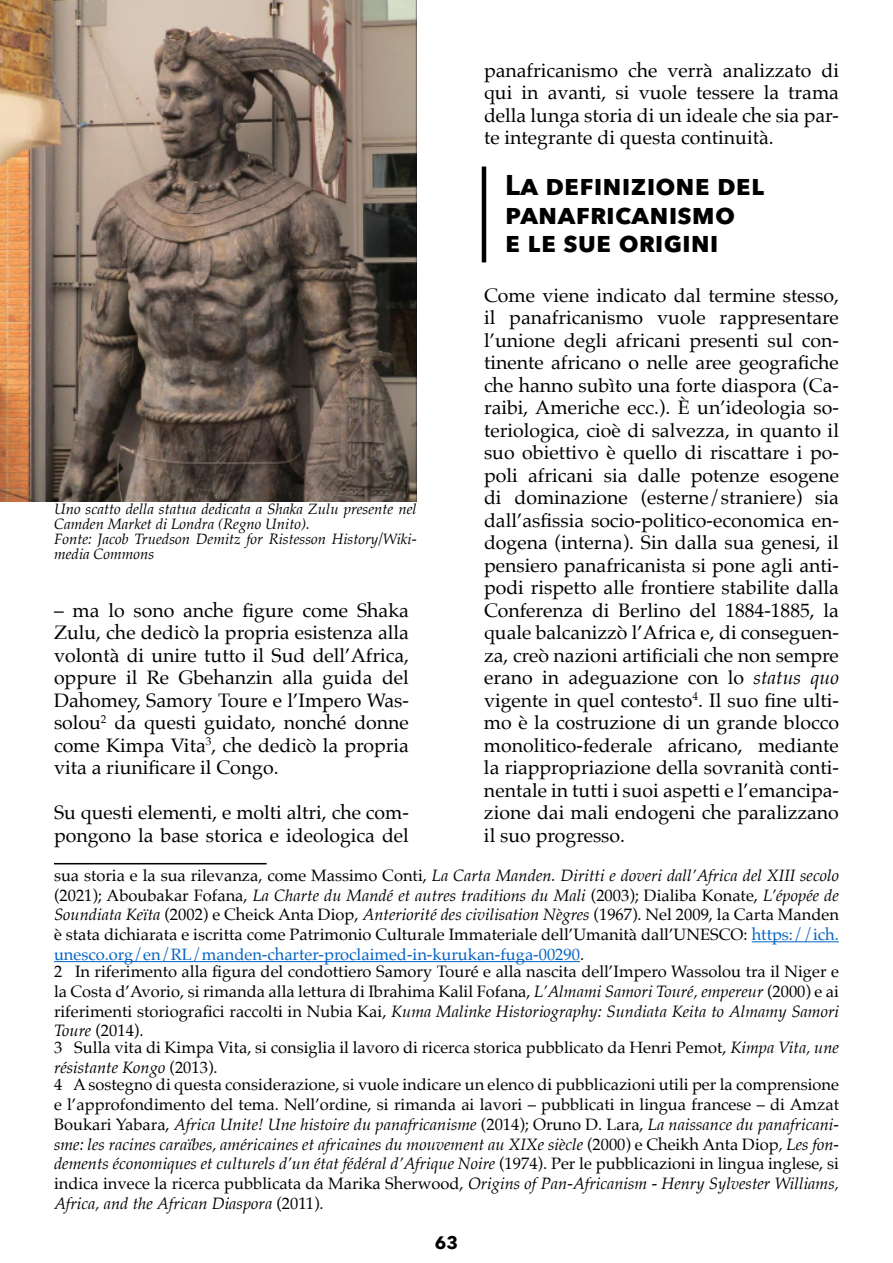
<style>
.page{position:relative;width:893px;height:1263px;background:#fff}
.page>*{position:absolute;margin:0;border:0;box-sizing:border-box;transform-origin:0 0}
.t1{font:700 28.5px/28.5px "Avenir Next";color:#000}
.t2{font:19.5px/22.5px "Palatino";color:#000;text-align:justify}
.t3{font:700 18px "Avenir Next";color:#000}
.t4{font:16.5px/19.8px "Palatino";color:#000;text-align:justify}
.t5{font:italic 15px/15px "Palatino";color:#000}
.s1{font-style:italic}
.s2{color:#0563c1}
</style>
<div class="page">
<hr style="left:54px;top:863px;width:213px;height:1px;background:#000">
<hr style="left:752px;top:941px;width:87px;height:1px;background:#0563c1">
<hr style="left:54px;top:961px;width:526px;height:1px;background:#0563c1">
<hr style="left:482px;top:167px;width:4px;height:95px;background:#000">
<img style="left:0;top:0;width:417px;height:502px">
<p class="t2" style="left:484px;top:59px;width:356px">panafricanismo che verrà analizzato di qui in avanti, si vuole tessere la trama della lunga storia di un ideale che sia par&shy;te integrante di questa continuità.</p>
<h1 class="t1" style="left:505px;top:170px;width:261px">La definizione del panafricanismo<br>e le sue origini</h1>
<p class="t2" style="left:484px;top:284px;width:356px">Come viene indicato dal termine stesso, il panafricanismo vuole rappresentare l’unione degli africani presenti sul con&shy;tinente africano o nelle aree geografiche che hanno subìto una forte diaspora (Ca&shy;raibi, Americhe ecc.). È un’ideologia so&shy;teriologica, cioè di salvezza, in quanto il suo obiettivo è quello di riscattare i po&shy;poli africani sia dalle potenze esogene di dominazione (esterne/straniere) sia dall’asfissia socio-politico-economica en&shy;dogena (interna). Sin dalla sua genesi, il pensiero panafricanista si pone agli anti&shy;podi rispetto alle frontiere stabilite dalla Conferenza di Berlino del 1884-1885, la quale balcanizzò l’Africa e, di conseguen&shy;za, creò nazioni artificiali che non sempre erano in adeguazione con lo <span class="s1">status quo </span>vigente in quel contesto<sup>4</sup>. Il suo fine ulti&shy;mo è la costruzione di un grande blocco monolitico-federale africano, mediante la riappropriazione della sovranità conti&shy;nentale in tutti i suoi aspetti e l’emancipa&shy;zione dai mali endogeni che paralizzano il suo progresso.</p>
<p class="t5" style="left:54px;top:501px;width:364px">Uno scatto della statua dedicata a Shaka Zulu presente nel Camden Market di Londra (Regno Unito).<br>Fonte: Jacob Truedson Demitz for Ristesson History/Wiki&shy;media Commons</p>
<p class="t2" style="left:54px;top:599px;width:356px">– ma lo sono anche figure come Shaka Zulu, che dedicò la propria esistenza alla volontà di unire tutto il Sud dell’Africa, oppure il Re Gbehanzin alla guida del Dahomey, Samory Toure e l’Impero Was&shy;solou<sup>2</sup> da questi guidato, nonché donne come Kimpa Vita<sup>3</sup>, che dedicò la propria vita a riunificare il Congo.</p>
<p class="t2" style="left:54px;top:801px;width:356px">Su questi elementi, e molti altri, che com&shy;pongono la base storica e ideologica del</p>
<p class="t4" style="left:54px;top:865px;width:786px">sua storia e la sua rilevanza, come Massimo Conti, <span class="s1">La Carta Manden. Diritti e doveri dall’Africa del XIII secolo </span>(2021); Aboubakar Fofana, <span class="s1">La Charte du Mandé et autres traditions du Mali</span> (2003); Dialiba Konate, <span class="s1">L’épopée de Soundiata Keïta</span> (2002) e Cheick Anta Diop, <span class="s1">Anteriorité des civilisation Nègres</span> (1967). Nel 2009, la Carta Manden è stata dichiarata e iscritta come Patrimonio Culturale Immateriale dell’Umanità dall’UNESCO: <span class="s2">https://ich. unesco.org/en/RL/manden-charter-proclaimed-in-kurukan-fuga-00290</span>.</p>
<p class="t4" style="left:54px;top:961px;width:786px">2 In riferimento alla figura del condottiero Samory Touré e alla nascita dell’Impero Wassolou tra il Niger e la Costa d’Avorio, si rimanda alla lettura di Ibrahima Kalil Fofana, <span class="s1">L’Almami Samori Touré, empereur</span> (2000) e ai riferimenti storiografici raccolti in Nubia Kai, <span class="s1">Kuma Malinke Historiography: Sundiata Keita to Almamy Samori Toure</span> (2014).</p>
<p class="t4" style="left:54px;top:1038px;width:786px">3 Sulla vita di Kimpa Vita, si consiglia il lavoro di ricerca storica pubblicato da Henri Pemot, <span class="s1">Kimpa Vita, une résistante Kongo</span> (2013).</p>
<p class="t4" style="left:54px;top:1074px;width:786px">4 A sostegno di questa considerazione, si vuole indicare un elenco di pubblicazioni utili per la comprensione e l’approfondimento del tema. Nell’ordine, si rimanda ai lavori – pubblicati in lingua francese – di Amzat Boukari Yabara, <span class="s1">Africa Unite! Une histoire du panafricanisme</span> (2014); Oruno D. Lara, <span class="s1">La naissance du panafricani&shy;sme: les racines caraïbes, américaines et africaines du mouvement au XIXe siècle</span> (2000) e Cheikh Anta Diop<span class="s1">, Les fon&shy;dements économiques et culturels d’un état fédéral d’Afrique Noire</span> (1974). Per le pubblicazioni in lingua inglese, si indica invece la ricerca pubblicata da Marika Sherwood, <span class="s1">Origins of Pan-Africanism - Henry Sylvester Williams, Africa, and the African Diaspora</span> (2011).</p>
<p class="t3" style="left:435px;top:1227px;width:25px">63</p>
</div>
